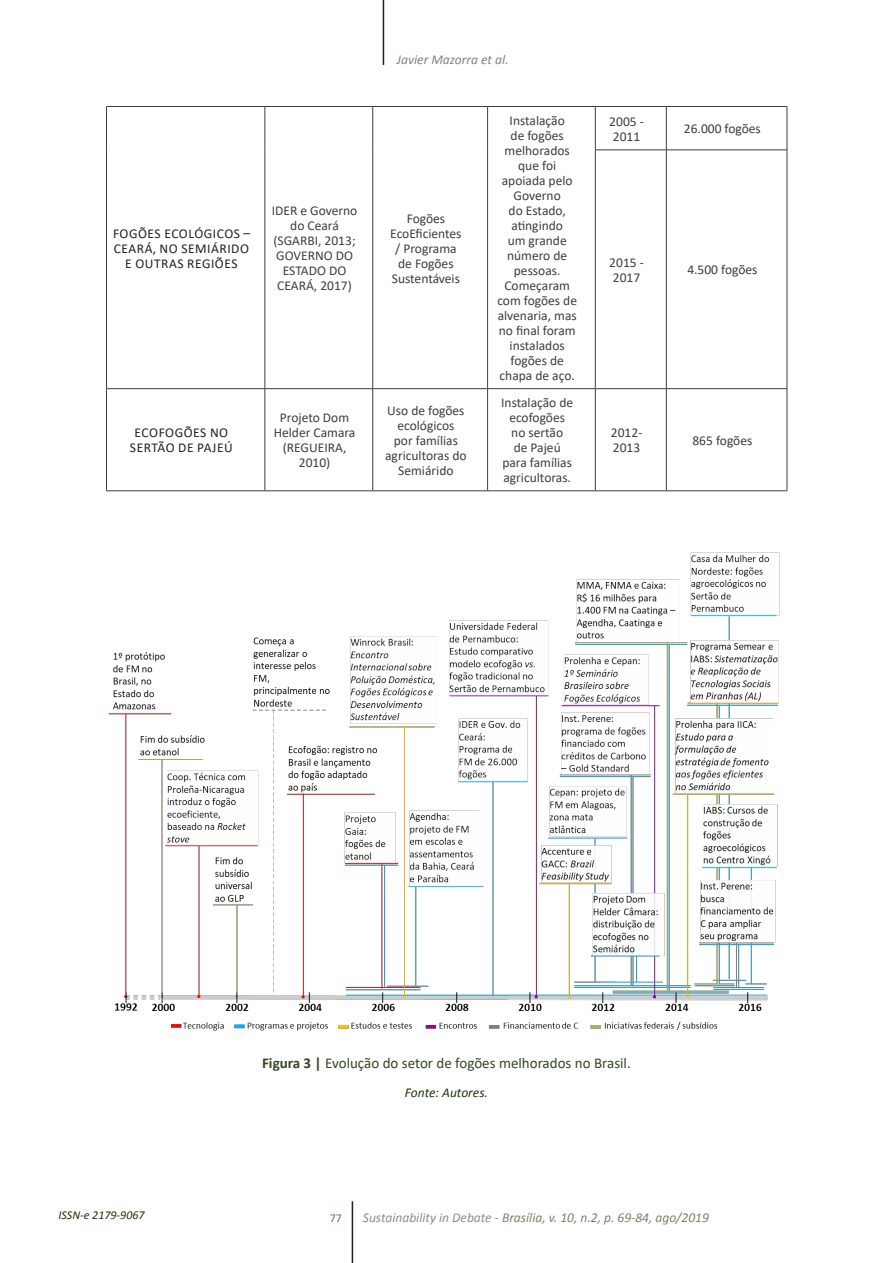
<style>
.page{position:relative;width:893px;height:1263px;background:#fff}
.page>*{position:absolute;margin:0;border:0;box-sizing:border-box;transform-origin:0 0}
.FIGURA_titulo{font:15px "Calibri";color:#354723}
.TABELA_texto{font:13.5px/15px "Calibri";color:#3e3e3f;text-align:center}
.TABELA_topics{font:13.5px/15px "Calibri";letter-spacing:.04em;color:#231f20;text-align:center}
.t1{font:italic 13.5px "Calibri";color:#78856d}
.t2{font:italic 13.5px "Calibri";color:#808285}
.FIGURA_fonte{font:italic 13.5px "Calibri";color:#1e330b}
.t3{font:italic 12px "Calibri";color:#1e330b}
.t4{font:12px "Calibri";color:#527f28}
.s1{font-weight:700}
.s2{color:#859286}
</style>
<div class="page">
<hr style="left:383px;top:0;width:1px;height:65px;background:#231f20">
<hr style="left:352px;top:1201px;width:1px;height:62px;background:#231f20">
<hr style="left:106px;top:107px;width:1px;height:43px;background:#3e3e3f">
<hr style="left:372px;top:107px;width:1px;height:43px;background:#3e3e3f">
<hr style="left:487px;top:107px;width:1px;height:43px;background:#3e3e3f">
<hr style="left:595px;top:107px;width:1px;height:43px;background:#3e3e3f">
<hr style="left:666px;top:107px;width:1px;height:43px;background:#3e3e3f">
<hr style="left:787px;top:107px;width:1px;height:43px;background:#3e3e3f">
<hr style="left:106px;top:150px;width:1px;height:238px;background:#3e3e3f">
<hr style="left:372px;top:150px;width:1px;height:238px;background:#3e3e3f">
<hr style="left:487px;top:150px;width:1px;height:238px;background:#3e3e3f">
<hr style="left:595px;top:150px;width:71px;height:1px;background:#3e3e3f">
<hr style="left:595px;top:150px;width:1px;height:238px;background:#3e3e3f">
<hr style="left:666px;top:150px;width:121px;height:1px;background:#3e3e3f">
<hr style="left:666px;top:150px;width:1px;height:238px;background:#3e3e3f">
<hr style="left:787px;top:150px;width:1px;height:238px;background:#3e3e3f">
<hr style="left:106px;top:389px;width:1px;height:102px;background:#3e3e3f">
<hr style="left:372px;top:389px;width:1px;height:102px;background:#3e3e3f">
<hr style="left:487px;top:389px;width:1px;height:102px;background:#3e3e3f">
<hr style="left:595px;top:389px;width:1px;height:102px;background:#3e3e3f">
<hr style="left:666px;top:389px;width:1px;height:102px;background:#3e3e3f">
<hr style="left:787px;top:389px;width:1px;height:102px;background:#3e3e3f">
<hr style="left:106px;top:490px;width:159px;height:1px;background:#3e3e3f">
<hr style="left:265px;top:490px;width:108px;height:1px;background:#3e3e3f">
<hr style="left:373px;top:490px;width:115px;height:1px;background:#3e3e3f">
<hr style="left:488px;top:490px;width:107px;height:1px;background:#3e3e3f">
<hr style="left:595px;top:490px;width:71px;height:1px;background:#3e3e3f">
<hr style="left:666px;top:490px;width:121px;height:1px;background:#3e3e3f">
<hr style="left:265px;top:106px;width:108px;height:1px;background:#3e3e3f">
<hr style="left:373px;top:106px;width:115px;height:1px;background:#3e3e3f">
<hr style="left:488px;top:106px;width:107px;height:1px;background:#3e3e3f">
<hr style="left:595px;top:106px;width:71px;height:1px;background:#3e3e3f">
<hr style="left:666px;top:106px;width:121px;height:1px;background:#3e3e3f">
<hr style="left:106px;top:106px;width:159px;height:1px;background:#3e3e3f">
<hr style="left:265px;top:107px;width:1px;height:43px;background:#3e3e3f">
<hr style="left:265px;top:150px;width:1px;height:238px;background:#3e3e3f">
<hr style="left:106px;top:388px;width:159px;height:1px;background:#3e3e3f">
<hr style="left:265px;top:388px;width:108px;height:1px;background:#3e3e3f">
<hr style="left:265px;top:389px;width:1px;height:102px;background:#3e3e3f">
<hr style="left:373px;top:388px;width:115px;height:1px;background:#3e3e3f">
<hr style="left:488px;top:388px;width:107px;height:1px;background:#3e3e3f">
<hr style="left:595px;top:388px;width:71px;height:1px;background:#3e3e3f">
<hr style="left:666px;top:388px;width:121px;height:1px;background:#3e3e3f">
<img style="left:108px;top:552px;width:672px;height:479px">
<p class="TABELA_topics" style="left:113px;top:225px;width:139px">FOGÕES ECOLÓGICOS –<br>CEARÁ, NO SEMIÁRIDO<br>E OUTRAS REGIÕES</p>
<p class="TABELA_topics" style="left:130px;top:425px;width:104px">ECOFOGÕES NO<br>SERTÃO DE PAJEÚ</p>
<p class="t2" style="left:397px;top:51px;width:113px">Javier Mazorra et al.</p>
<p class="TABELA_texto" style="left:272px;top:203px;width:87px">IDER e Governo do Ceará (SGARBI, 2013;<br>GOVERNO DO<br>ESTADO DO<br>CEARÁ, 2017)</p>
<p class="TABELA_texto" style="left:390px;top:210px;width:73px">Fogões<br>EcoEficientes / Programa de Fogões<br>Sustentáveis</p>
<p class="TABELA_texto" style="left:497px;top:113px;width:81px">Instalação<br>de fogões melhorados que foi apoiada pelo<br>Governo<br>do Estado, atingindo<br>um grande número de pessoas.<br>Começaram com fogões de alvenaria, mas no final foram instalados fogões de chapa de aço.</p>
<p class="TABELA_texto" style="left:609px;top:113px;width:36px;text-align:left">2005 -<br>2011</p>
<p class="TABELA_texto" style="left:684px;top:121px;width:79px">26.000 fogões</p>
<p class="TABELA_texto" style="left:609px;top:254px;width:36px;text-align:left">2015 -<br>2017</p>
<p class="TABELA_texto" style="left:687px;top:262px;width:72px">4.500 fogões</p>
<p class="TABELA_texto" style="left:274px;top:410px;width:83px">Projeto Dom<br>Helder Camara (REGUEIRA,<br>2010)</p>
<p class="TABELA_texto" style="left:385px;top:402px;width:83px">Uso de fogões ecológicos<br>por famílias agricultoras do<br>Semiárido</p>
<p class="TABELA_texto" style="left:501px;top:395px;width:74px">Instalação de ecofogões no sertão<br>de Pajeú para famílias agricultoras.</p>
<p class="TABELA_texto" style="left:611px;top:425px;width:33px;text-align:left">2012-<br>2013</p>
<p class="TABELA_texto" style="left:692px;top:432px;width:61px">865 fogões</p>
<p class="FIGURA_titulo" style="left:262px;top:1052px;width:370px"><span class="s1">Figura 3 |</span> Evolução do setor de fogões melhorados no Brasil.</p>
<p class="FIGURA_fonte" style="left:405px;top:1083px;width:84px">Fonte: Autores.</p>
<p class="t3" style="left:59px;top:1207px;width:88px">ISSN-e 2179-9067</p>
<p class="t1" style="left:363px;top:1208px;width:347px"><span class="s2">Sustainability in Debate</span> - Brasília, v. 10, n.2, p. 69-84, ago/2019</p>
<p class="t4" style="left:330px;top:1209px;width:14px">77</p>
</div>
